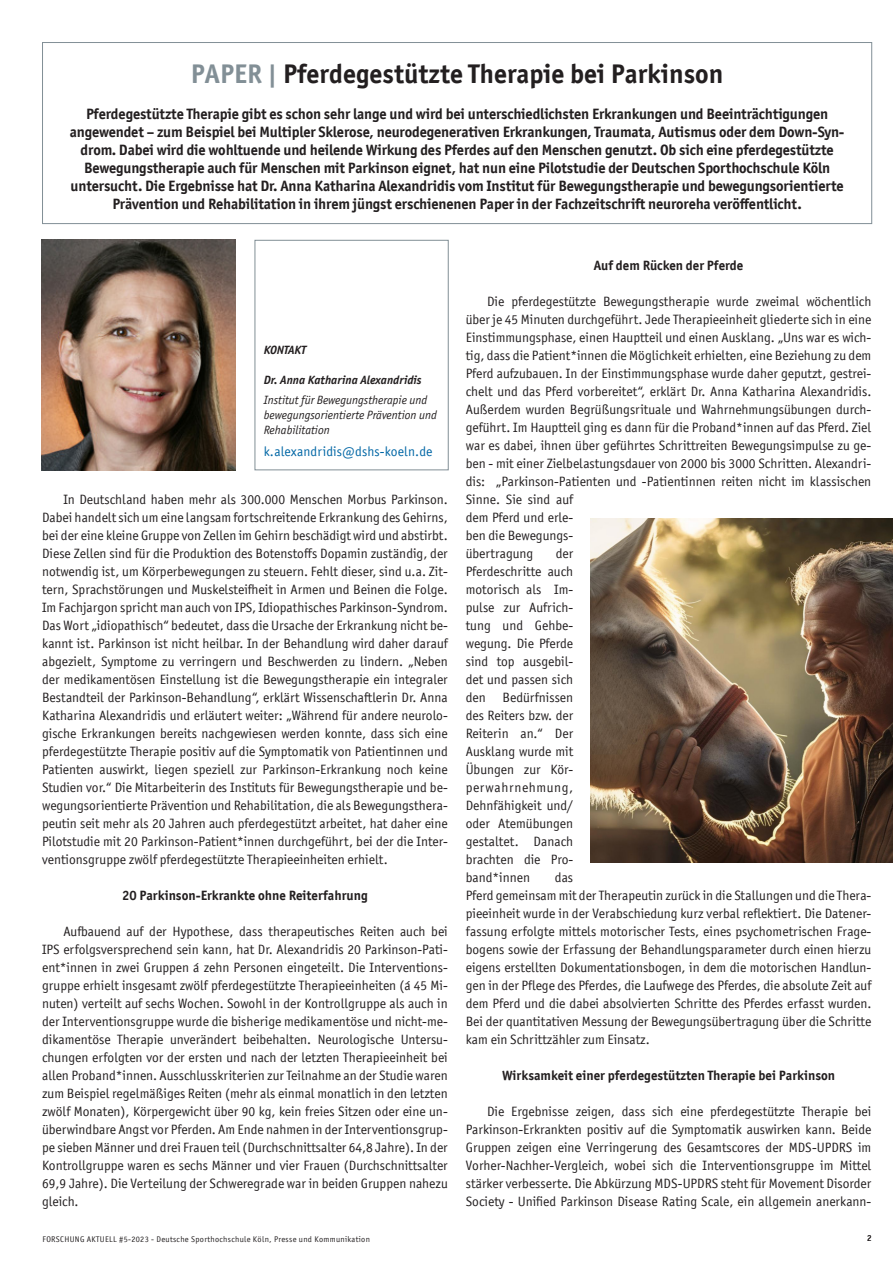
<style>
.page{position:relative;width:893px;height:1263px;background:#fff}
.page>*{position:absolute;margin:0;border:0;box-sizing:border-box;transform-origin:0 0}
.t1{font:700 27px "Officina Sans ITC Pro";color:#231f20}
.t2{font:700 15px/18px "Officina Sans ITC Pro";letter-spacing:-.01em;color:#231f20;text-align:center}
.t3{font:13.5px/18px "Officina Sans ITC Pro";color:#231f20;text-align:justify}
.t4{font:700 13.5px "Officina Sans ITC Pro";color:#231f20}
.t5{font:13.5px "Officina Sans ITC Pro";letter-spacing:.01em;color:#0166a5}
.t6{font:italic 12px/15px "Officina Sans ITC Pro";color:#231f20}
.t7{font:italic 700 12px "Officina Sans ITC Pro";color:#231f20}
.t8{font:italic 700 12px "Officina Sans ITC Pro";letter-spacing:-.02em;color:#231f20}
.t9{font:9px "Officina Sans ITC Pro";color:#231f20}
.t10{font:8.25px "Officina Sans ITC Pro";letter-spacing:.04em;color:#231f20}
.s1{color:#828f96}
</style>
<div class="page">
<div style="left:42px;top:42px;width:830px;height:182px;border:1px solid #828f96"></div>
<div style="left:255px;top:240px;width:194px;height:230px;border:1px solid #828f96"></div>
<img style="left:42px;top:240px;width:194px;height:230px">
<img style="left:590px;top:519px;width:303px;height:343px">
<p class="t1" style="left:191px;top:57px;width:534px"><span class="s1">PAPER |</span> Pferdegestützte Therapie bei Parkinson</p>
<p class="t2" style="left:70px;top:104px;width:776px">Pferdegestützte Therapie gibt es schon sehr lange und wird bei unterschiedlichsten Erkrankungen und Beeinträchtigungen angewendet – zum Beispiel bei Multipler Sklerose, neurodegenerativen Erkrankungen, Traumata, Autismus oder dem Down-Syn&shy;drom. Dabei wird die wohltuende und heilende Wirkung des Pferdes auf den Menschen genutzt. Ob sich eine pferdegestützte Bewegungstherapie auch für Menschen mit Parkinson eignet, hat nun eine Pilotstudie der Deutschen Sporthochschule Köln untersucht. Die Ergebnisse hat Dr. Anna Katharina Alexandridis vom Institut für Bewegungstherapie und bewegungsorientierte Prävention und Rehabilitation in ihrem jüngst erschienenen Paper in der Fachzeitschrift neuroreha veröffentlicht.</p>
<p class="t8" style="left:264px;top:343px;width:44px">KONTAKT</p>
<p class="t7" style="left:264px;top:373px;width:159px">Dr. Anna Katharina Alexandridis</p>
<p class="t6" style="left:264px;top:392px;width:175px">Institut für Bewegungstherapie und bewegungsorientierte Prävention und<br>Rehabilitation</p>
<p class="t5" style="left:264px;top:443px;width:170px">k.alexandridis@dshs-koeln.de</p>
<p class="t3" style="left:42px;top:490px;width:407px;text-indent:21px">In Deutschland haben mehr als 300.000 Menschen Morbus Parkinson.<br>Dabei handelt sich um eine langsam fortschreitende Erkrankung des Gehirns, bei der eine kleine Gruppe von Zellen im Gehirn beschädigt wird und abstirbt.<br>Diese Zellen sind für die Produktion des Botenstoffs Dopamin zuständig, der notwendig ist, um Körperbewegungen zu steuern. Fehlt dieser, sind u.a. Zit&shy;tern, Sprachstörungen und Muskelsteifheit in Armen und Beinen die Folge.<br>Im Fachjargon spricht man auch von IPS, Idiopathisches Parkinson-Syndrom.<br>Das Wort „idiopathisch“ bedeutet, dass die Ursache der Erkrankung nicht be&shy;kannt ist. Parkinson ist nicht heilbar. In der Behandlung wird daher darauf abgezielt, Symptome zu verringern und Beschwerden zu lindern. „Neben der medikamentösen Einstellung ist die Bewegungstherapie ein integraler Bestandteil der Parkinson-Behandlung“, erklärt Wissenschaftlerin Dr. Anna Katharina Alexandridis und erläutert weiter: „Während für andere neurolo&shy;gische Erkrankungen bereits nachgewiesen werden konnte, dass sich eine pferdegestützte Therapie positiv auf die Symptomatik von Patientinnen und Patienten auswirkt, liegen speziell zur Parkinson-Erkrankung noch keine Studien vor.“ Die Mitarbeiterin des Instituts für Bewegungstherapie und be&shy;wegungsorientierte Prävention und Rehabilitation, die als Bewegungsthera&shy;peutin seit mehr als 20 Jahren auch pferdegestützt arbeitet, hat daher eine Pilotstudie mit 20 Parkinson-Patient*innen durchgeführt, bei der die Inter&shy;ventionsgruppe zwölf pferdegestützte Therapieeinheiten erhielt.</p>
<p class="t4" style="left:122px;top:887px;width:247px">20 Parkinson-Erkrankte ohne Reiterfahrung</p>
<p class="t3" style="left:42px;top:922px;width:407px;text-indent:21px">Aufbauend auf der Hypothese, dass therapeutisches Reiten auch bei IPS erfolgsversprechend sein kann, hat Dr. Alexandridis 20 Parkinson-Pati&shy;ent*innen in zwei Gruppen á zehn Personen eingeteilt. Die Interventions&shy;gruppe erhielt insgesamt zwölf pferdegestützte Therapieeinheiten (á 45 Mi&shy;nuten) verteilt auf sechs Wochen. Sowohl in der Kontrollgruppe als auch in der Interventionsgruppe wurde die bisherige medikamentöse und nicht-me&shy;dikamentöse Therapie unverändert beibehalten. Neurologische Untersu&shy;chungen erfolgten vor der ersten und nach der letzten Therapieeinheit bei allen Proband*innen. Ausschlusskriterien zur Teilnahme an der Studie waren zum Beispiel regelmäßiges Reiten (mehr als einmal monatlich in den letzten zwölf Monaten), Körpergewicht über 90 kg, kein freies Sitzen oder eine un&shy;überwindbare Angst vor Pferden. Am Ende nahmen in der Interventionsgrup&shy;pe sieben Männer und drei Frauen teil (Durchschnittsalter 64,8 Jahre). In der Kontrollgruppe waren es sechs Männer und vier Frauen (Durchschnittsalter 69,9 Jahre). Die Verteilung der Schweregrade war in beiden Gruppen nahezu gleich.</p>
<p class="t10" style="left:43px;top:1234px;width:329px">FORSCHUNG AKTUELL #5-2023 - Deutsche Sporthochschule Köln, Presse und Kommunikation</p>
<p class="t4" style="left:594px;top:257px;width:151px">Auf dem Rücken der Pferde</p>
<p class="t3" style="left:466px;top:292px;width:407px;text-align:left;text-indent:21px">Die pferdegestützte Bewegungstherapie wurde zweimal wöchentlich über je 45 Minuten durchgeführt. Jede Therapieeinheit gliederte sich in eine Einstimmungsphase, einen Hauptteil und einen Ausklang. „Uns war es wich&shy;tig, dass die Patient*innen die Möglichkeit erhielten, eine Beziehung zu dem Pferd aufzubauen. In der Einstimmungsphase wurde daher geputzt, gestrei&shy;chelt und das Pferd vorbereitet“, erklärt Dr. Anna Katharina Alexandridis.<br>Außerdem wurden Begrüßungsrituale und Wahrnehmungsübungen durch&shy;geführt. Im Hauptteil ging es dann für die Proband*innen auf das Pferd. Ziel war es dabei, ihnen über geführtes Schrittreiten Bewegungsimpulse zu ge&shy;ben - mit einer Zielbelastungsdauer von 2000 bis 3000 Schritten. Alexandri&shy;dis: „Parkinson-Patienten und -Patientinnen reiten nicht im klassischen Sinne. Sie sind auf<br>dem Pferd und erle-<br>ben die Bewegungs-<br>übertragung</p>
<p class="t3" style="left:466px;top:544px;width:109px;text-indent:90px">der Pferdeschritte auch motorisch als Im&shy;pulse zur Aufrich&shy;tung und Gehbe&shy;wegung. Die Pferde sind top ausgebil&shy;det und passen sich den Bedürfnissen des Reiters bzw. der Reiterin an.“ Der Ausklang wurde mit Übungen zur Kör&shy;perwahrnehmung, Dehnfähigkeit und/ oder Atemübungen gestaltet. Danach brachten die Pro&shy;band*innen</p>
<p class="t3" style="left:466px;top:868px;width:407px;text-align:left;text-indent:89px">das<br>Pferd gemeinsam mit der Therapeutin zurück in die Stallungen und die Thera&shy;pieeinheit wurde in der Verabschiedung kurz verbal reflektiert. Die Datener&shy;fassung erfolgte mittels motorischer Tests, eines psychometrischen Frage&shy;bogens sowie der Erfassung der Behandlungsparameter durch einen hierzu eigens erstellten Dokumentationsbogen, in dem die motorischen Handlun&shy;gen in der Pflege des Pferdes, die Laufwege des Pferdes, die absolute Zeit auf dem Pferd und die dabei absolvierten Schritte des Pferdes erfasst wurden.<br>Bei der quantitativen Messung der Bewegungsübertragung über die Schritte kam ein Schrittzähler zum Einsatz.</p>
<p class="t4" style="left:502px;top:1067px;width:335px">Wirksamkeit einer pferdegestützten Therapie bei Parkinson</p>
<p class="t3" style="left:466px;top:1102px;width:407px;text-indent:21px">Die Ergebnisse zeigen, dass sich eine pferdegestützte Therapie bei Parkinson-Erkrankten positiv auf die Symptomatik auswirken kann. Beide Gruppen zeigen eine Verringerung des Gesamtscores der MDS-UPDRS im Vorher-Nachher-Vergleich, wobei sich die Interventionsgruppe im Mittel stärker verbesserte. Die Abkürzung MDS-UPDRS steht für Movement Disorder Society - Unified Parkinson Disease Rating Scale, ein allgemein anerkann-</p>
<p class="t9" style="left:867px;top:1233px;width:6px">2</p>
</div>
